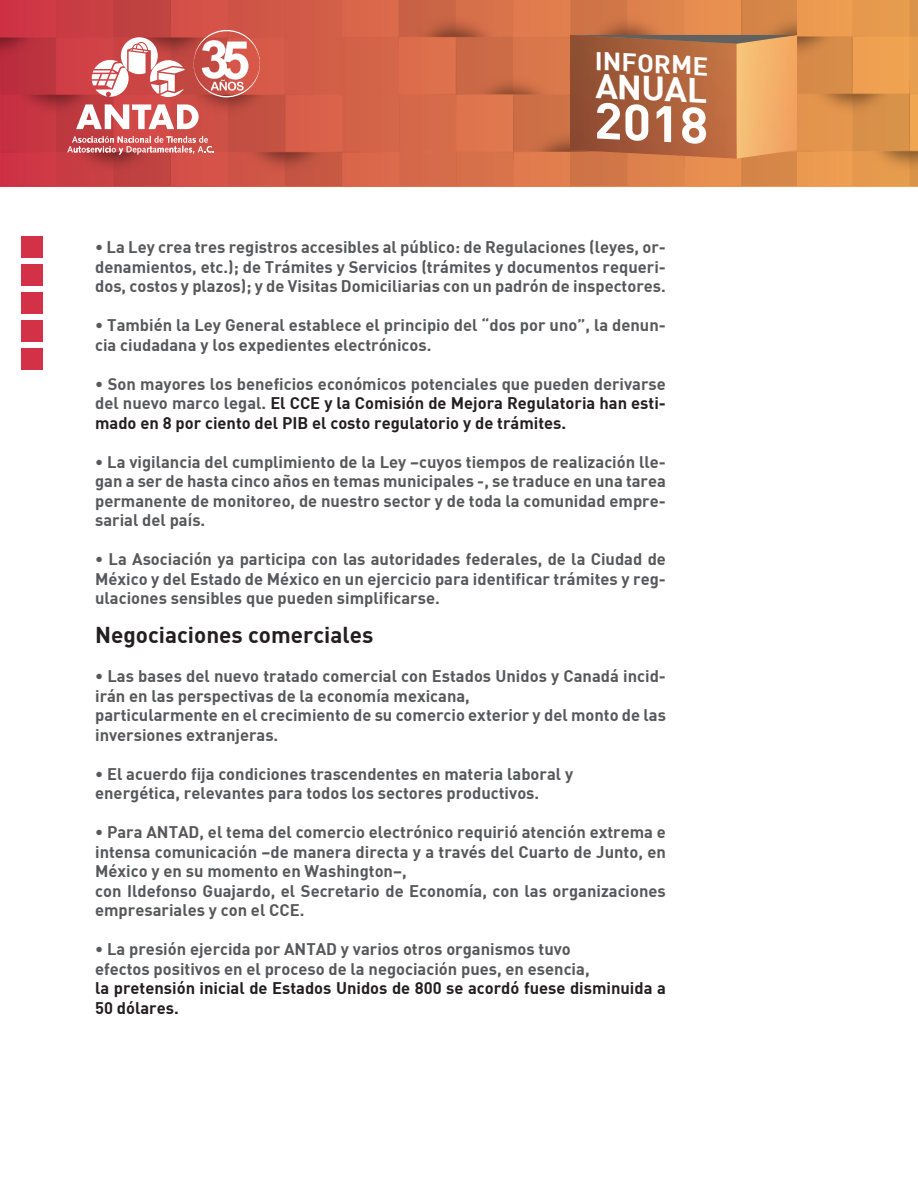
<style>
.page{position:relative;width:918px;height:1188px;background:#fff}
.page>*{position:absolute;margin:0;border:0;box-sizing:border-box;transform-origin:0 0}
.t1{font:50.25px "DIN Bold";color:#fff;scale:1.05 1}
.t2{font:33.9px "DIN Bold";color:#fff;scale:1.05 1}
.t3{font:25.05px "DIN Bold";color:#fff;scale:1.05 1}
.PARRAFOS{font:22.5px "DIN Bold";color:#231f20}
.PARRAFOS-2{font:16.5px/19.5px "DIN Bold";color:#57585a;text-align:justify}
.PARRAFOS-3{font:16.5px/19.5px "DIN Bold";color:#231f20;text-align:justify}
.s1{color:#57585a}
</style>
<div class="page">
<img style="left:0;top:0;width:56px;height:186px">
<img style="left:56px;top:0;width:862px;height:186px">
<svg style="left:191px;top:27px;width:72px;height:71px"></svg>
<svg style="left:76px;top:104px;width:123px;height:25px"></svg>
<svg style="left:92px;top:37px;width:93px;height:60px"></svg>
<svg style="left:67px;top:136px;width:147px;height:19px;background:#d57574"></svg>
<svg style="left:570px;top:35px;width:227px;height:124px;background:#ba7448"></svg>
<div style="left:21px;top:237px;width:21px;height:21px;background:#d33147"></div>
<div style="left:21px;top:265px;width:21px;height:21px;background:#d33147"></div>
<div style="left:21px;top:293px;width:21px;height:21px;background:#d33147"></div>
<div style="left:21px;top:321px;width:21px;height:21px;background:#d33147"></div>
<div style="left:21px;top:349px;width:21px;height:21px;background:#d33147"></div>
<h3 class="t3" style="left:596px;top:44px;width:110px;rotate:3deg">INFORME</h3>
<h2 class="t2" style="left:597px;top:63px;width:108px;rotate:3deg">ANUAL</h2>
<h1 class="t1" style="left:597px;top:87px;width:111px;rotate:3deg">2018</h1>
<p class="PARRAFOS-2" style="left:95px;top:237px;width:572px">• La Ley crea tres registros accesibles al público: de Regulaciones (leyes, or&shy;denamientos, etc.); de Trámites y Servicios (trámites y documentos requeri&shy;dos, costos y plazos); y de Visitas Domiciliarias con un padrón de inspectores.</p>
<p class="PARRAFOS-2" style="left:95px;top:315px;width:572px">• También la Ley General establece el principio del “dos por uno”, la denun&shy;cia ciudadana y los expedientes electrónicos.</p>
<p class="PARRAFOS-3" style="left:95px;top:373px;width:572px"><span class="s1">• Son mayores los beneficios económicos potenciales que pueden derivarse del nuevo marco legal.</span> El CCE y la Comisión de Mejora Regulatoria han esti&shy;mado en 8 por ciento del PIB el costo regulatorio y de trámites.</p>
<p class="PARRAFOS-2" style="left:95px;top:451px;width:572px">• La vigilancia del cumplimiento de la Ley –cuyos tiempos de realización lle&shy;gan a ser de hasta cinco años en temas municipales -, se traduce en una tarea permanente de monitoreo, de nuestro sector y de toda la comunidad empre&shy;sarial del país.</p>
<p class="PARRAFOS-2" style="left:95px;top:549px;width:572px">• La Asociación ya participa con las autoridades federales, de la Ciudad de México y del Estado de México en un ejercicio para identificar trámites y reg&shy;ulaciones sensibles que pueden simplificarse.</p>
<p class="PARRAFOS" style="left:95px;top:621px;width:280px">Negociaciones comerciales</p>
<p class="PARRAFOS-2" style="left:95px;top:666px;width:572px">• Las bases del nuevo tratado comercial con Estados Unidos y Canadá incid&shy;irán en las perspectivas de la economía mexicana,</p>
<p class="PARRAFOS-2" style="left:95px;top:705px;width:572px">particularmente en el crecimiento de su comercio exterior y del monto de las inversiones extranjeras.</p>
<p class="PARRAFOS-2" style="left:95px;top:763px;width:480px">• El acuerdo fija condiciones trascendentes en materia laboral y</p>
<p class="PARRAFOS-2" style="left:95px;top:783px;width:446px">energética, relevantes para todos los sectores productivos.</p>
<p class="PARRAFOS-2" style="left:95px;top:822px;width:572px">• Para ANTAD, el tema del comercio electrónico requirió atención extrema e intensa comunicación –de manera directa y a través del Cuarto de Junto, en México y en su momento en Washington–,</p>
<p class="PARRAFOS-2" style="left:95px;top:880px;width:572px">con Ildefonso Guajardo, el Secretario de Economía, con las organizaciones empresariales y con el CCE.</p>
<p class="PARRAFOS-2" style="left:95px;top:939px;width:477px">• La presión ejercida por ANTAD y varios otros organismos tuvo</p>
<p class="PARRAFOS-2" style="left:95px;top:958px;width:496px">efectos positivos en el proceso de la negociación pues, en esencia,</p>
<p class="PARRAFOS-3" style="left:95px;top:978px;width:572px">la pretensión inicial de Estados Unidos de 800 se acordó fuese disminuida a<br>50 dólares.</p>
</div>
